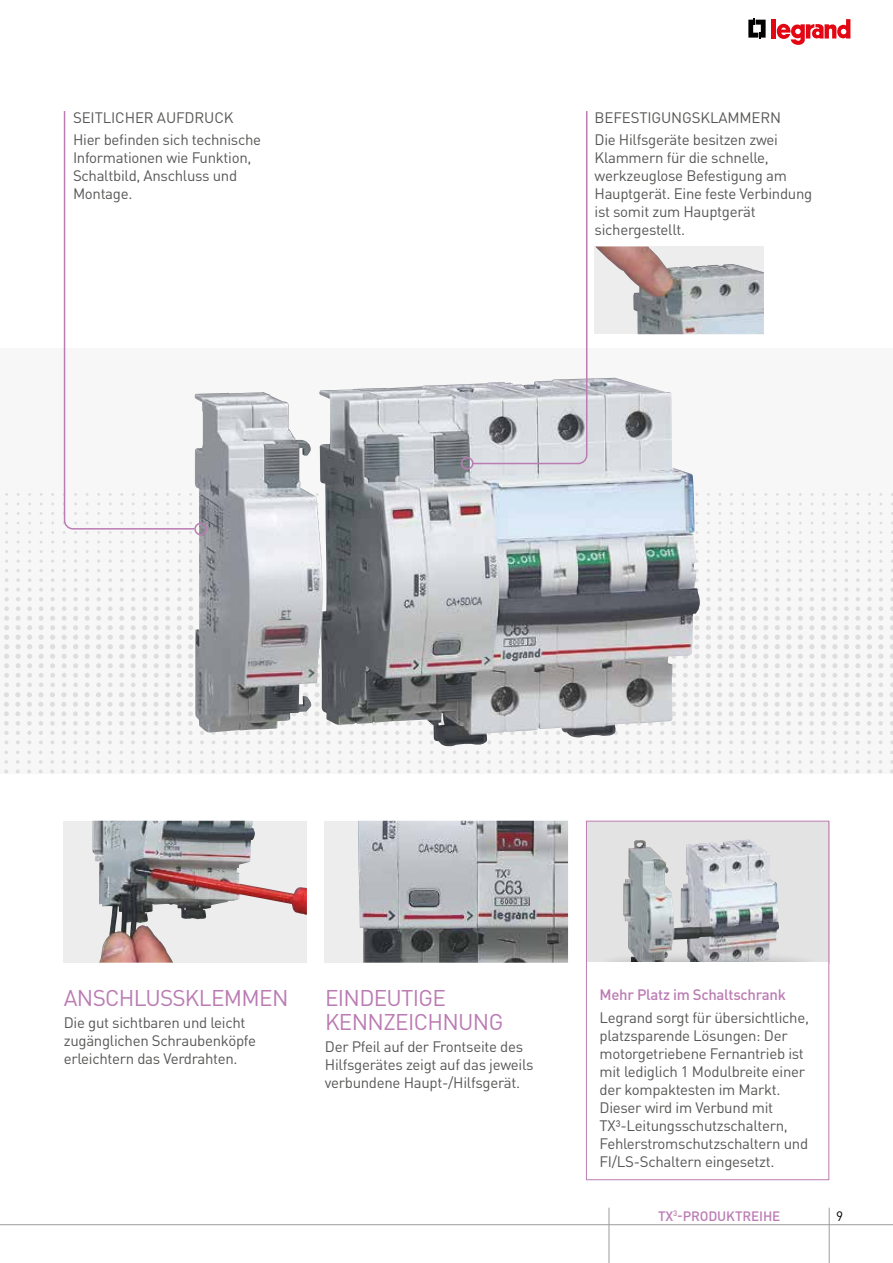
<style>
.page{position:relative;width:893px;height:1263px;background:#fff}
.page>*{position:absolute;margin:0;border:0;box-sizing:border-box;transform-origin:0 0}
.t1{font:22.5px/24px "DIN Pro";letter-spacing:-.03em;color:#bb7cb3}
.t2{font:15px/18px "DIN Pro";letter-spacing:-.02em;color:#575756}
.t3{font:500 15px "DIN Pro";letter-spacing:-.02em;color:#bb7cb3}
.t4{font:500 13.5px "DIN Pro";letter-spacing:-.01em;color:#bb7cb3}
.t5{font:13.5px "DIN Pro";color:#000}
</style>
<div class="page">
<hr style="left:609px;top:1224px;width:220px;height:1px;background:#9d9d9c">
<hr style="left:829px;top:1224px;width:64px;height:1px;background:#9d9d9c">
<hr style="left:0;top:1224px;width:610px;height:1px;background:#9d9d9c">
<hr style="left:829px;top:1208px;width:1px;height:55px;background:#9d9d9c">
<hr style="left:609px;top:1208px;width:1px;height:55px;background:#9d9d9c">
<svg style="left:748px;top:18px;width:18px;height:21px"></svg>
<hr style="left:772px;top:19px;width:4px;height:20px;background:#e30613">
<svg style="left:837px;top:19px;width:13px;height:20px"></svg>
<svg style="left:777px;top:23px;width:59px;height:22px"></svg>
<svg style="left:3px;top:377px;width:890px;height:396px"></svg>
<img style="left:194px;top:379px;width:506px;height:368px">
<div style="left:586px;top:821px;width:243px;height:142px;background:#e3e3e3"></div>
<img style="left:716px;top:840px;width:63px;height:111px">
<img style="left:623px;top:840px;width:93px;height:111px">
<div style="left:461px;top:457px;width:13px;height:13px;border:2px solid #bb7cb3;border-radius:50%"></div>
<svg style="left:471px;top:111px;width:117px;height:354px"></svg>
<svg style="left:63px;top:111px;width:133px;height:419px"></svg>
<div style="left:194px;top:523px;width:13px;height:12px;border:2px solid #bb7cb3;border-radius:50%"></div>
<img style="left:595px;top:246px;width:169px;height:88px">
<div style="left:594px;top:951px;width:229px;height:42px;background:#000;opacity:.5"></div>
<div style="left:586px;top:962px;width:243px;height:163px;background:#fff"></div>
<div style="left:64px;top:821px;width:243px;height:142px;background:#ededed"></div>
<img style="left:93px;top:821px;width:203px;height:142px">
<div style="left:325px;top:821px;width:243px;height:142px;background:#ededed"></div>
<img style="left:358px;top:821px;width:210px;height:142px">
<div style="left:586px;top:821px;width:243px;height:359px;border:1px solid #bb7cb3"></div>
<p class="t2" style="left:73px;top:105px;width:190px;line-height:22.2px">SEITLICHER AUFDRUCK<br>Hier befinden sich technische</p>
<p class="t2" style="left:73px;top:148px;width:180px">Informationen wie Funktion,<br>Schaltbild, Anschluss und<br>Montage.</p>
<p class="t2" style="left:595px;top:105px;width:188px;line-height:22.2px">BEFESTIGUNGSKLAMMERN<br>Die Hilfsgeräte besitzen zwei</p>
<p class="t2" style="left:595px;top:148px;width:219px">Klammern für die schnelle, werkzeuglose Befestigung am<br>Hauptgerät. Eine feste Verbindung ist somit zum Hauptgerät sichergestellt.</p>
<h1 class="t1" style="left:64px;top:985px;width:226px">ANSCHLUSSKLEMMEN</h1>
<p class="t2" style="left:64px;top:1013px;width:194px">Die gut sichtbaren und leicht zugänglichen Schraubenköpfe erleichtern das Verdrahten.</p>
<h1 class="t1" style="left:325px;top:985px;width:180px">EINDEUTIGE<br>KENNZEICHNUNG</h1>
<p class="t2" style="left:325px;top:1037px;width:210px">Der Pfeil auf der Frontseite des<br>Hilfsgerätes zeigt auf das jeweils verbundene Haupt-/Hilfsgerät.</p>
<p class="t3" style="left:600px;top:985px;width:188px">Mehr Platz im Schaltschrank</p>
<p class="t2" style="left:600px;top:1007px;width:211px">Legrand sorgt für übersichtliche, platzsparende Lösungen: Der motorgetriebene Fernantrieb ist mit lediglich 1 Modulbreite einer der kompaktesten im Markt.<br>Dieser wird im Verbund mit<br>TX³-Leitungsschutzschaltern,<br>Fehlerstromschutzschaltern und<br>FI/LS-Schaltern eingesetzt.</p>
<p class="t4" style="left:658px;top:1207px;width:124px">TX<sup>3</sup>-PRODUKTREIHE</p>
<p class="t5" style="left:836px;top:1207px;width:9px">9</p>
</div>
